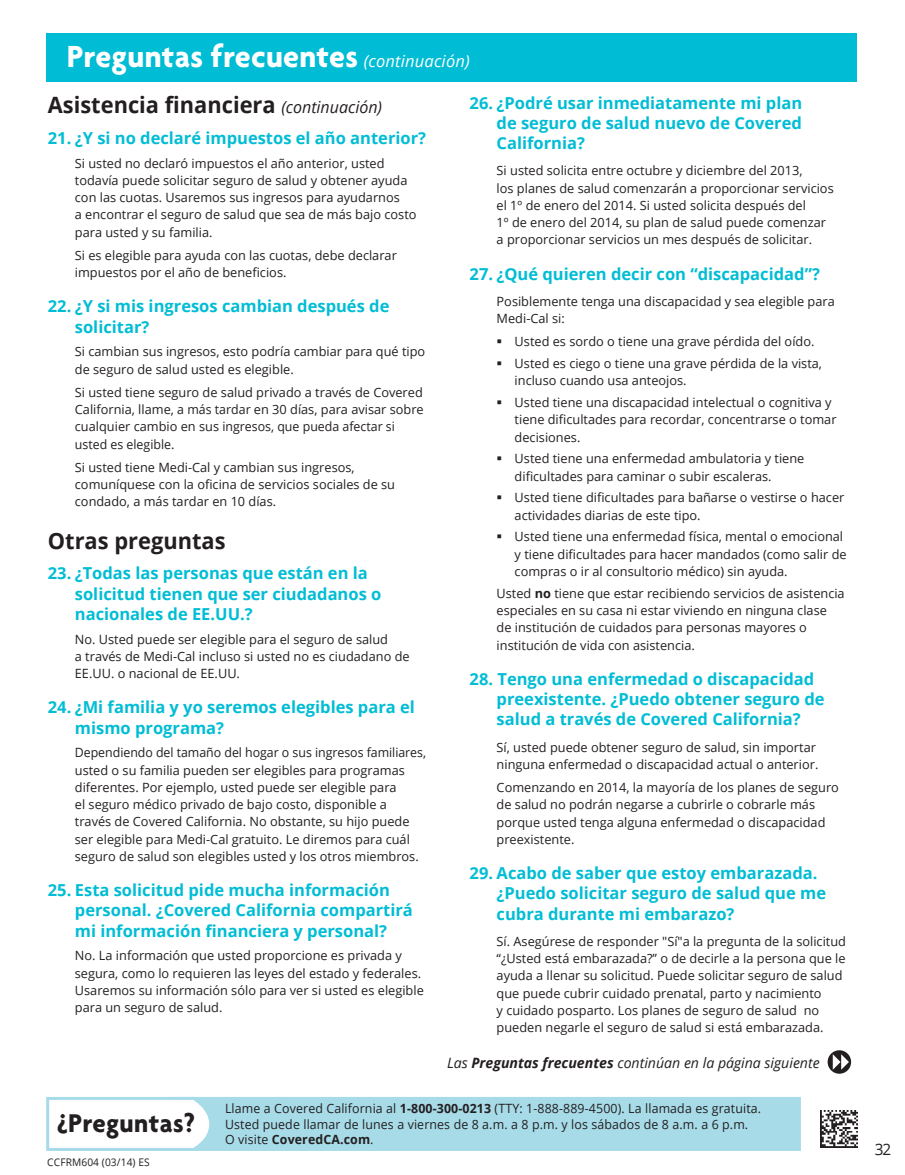
<style>
.page{position:relative;width:905px;height:1175px;background:#fff}
.page>*{position:absolute;margin:0;border:0;box-sizing:border-box;transform-origin:0 0}
.t1{font:700 33px "Agenda";letter-spacing:.01em;color:#fff}
.t2{font:700 27.75px "Agenda";letter-spacing:.015em;color:#231f20}
.t3{font:700 22.5px "Open Sans";color:#231f20}
.t4{font:700 16.5px/20.2px "Open Sans";color:#00bdd5}
.t5{font:15.75px "Open Sans";color:#231f20}
.t6{font:italic 14.25px "Open Sans";color:#231f20}
.t7{font:12.75px/17.2px "Open Sans";color:#231f20}
.t8{font:10.5px "Open Sans";letter-spacing:.01em;color:#231f20}
.s1{font-family:"Open Sans";font-weight:400;font-style:italic;font-size:16.5px}
.s2{font-weight:400;font-style:italic;font-size:16.5px}
.s3{font-weight:700}
</style>
<div class="page">
<div style="left:170px;top:1096px;width:630px;height:54px;background:#a7dbe8;border:3px solid #a7dbe8"></div>
<svg style="left:46px;top:1096px;width:168px;height:55px"></svg>
<div style="left:47px;top:34px;width:810px;height:48px;background:#00bdd5"></div>
<svg style="left:827px;top:1050px;width:24px;height:23px"></svg>
<svg style="left:832px;top:1054px;width:16px;height:15px"></svg>
<img style="left:821px;top:1110px;width:36px;height:37px">
<h1 class="t1" style="left:67px;top:36px;width:404px">Preguntas frecuentes <span class="s1">(continuación)</span></h1>
<h3 class="t3" style="left:48px;top:89px;width:336px">Asistencia financiera <span class="s2">(continuación)</span></h3>
<p class="t4" style="left:48px;top:127px;width:380px">21. ¿Y si no declaré impuestos el año anterior?</p>
<p class="t7" style="left:75px;top:154px;width:343px">Si usted no declaró impuestos el año anterior, usted todavía puede solicitar seguro de salud y obtener ayuda con las cuotas. Usaremos sus ingresos para ayudarnos<br>a encontrar el seguro de salud que sea de más bajo costo para usted y su familia.</p>
<p class="t7" style="left:75px;top:246px;width:323px">Si es elegible para ayuda con las cuotas, debe declarar impuestos por el año de beneficios.</p>
<p class="t4" style="left:75px;top:296px;width:316px;text-indent:-27px">22. ¿Y si mis ingresos cambian después de solicitar?</p>
<p class="t7" style="left:75px;top:343px;width:352px">Si cambian sus ingresos, esto podría cambiar para qué tipo de seguro de salud usted es elegible.</p>
<p class="t7" style="left:75px;top:383px;width:350px">Si usted tiene seguro de salud privado a través de Covered California, llame, a más tardar en 30 días, para avisar sobre cualquier cambio en sus ingresos, que pueda afectar si usted es elegible.</p>
<p class="t7" style="left:75px;top:458px;width:322px">Si usted tiene Medi-Cal y cambian sus ingresos, comuníquese con la oficina de servicios sociales de su condado, a más tardar en 10 días.</p>
<h3 class="t3" style="left:48px;top:524px;width:179px">Otras preguntas</h3>
<p class="t4" style="left:75px;top:562px;width:308px;text-indent:-27px">23. ¿Todas las personas que están en la solicitud tienen que ser ciudadanos o nacionales de EE.UU.?</p>
<p class="t7" style="left:75px;top:630px;width:336px">No. Usted puede ser elegible para el seguro de salud<br>a través de Medi-Cal incluso si usted no es ciudadano de<br>EE.UU. o nacional de EE.UU.</p>
<p class="t4" style="left:75px;top:696px;width:341px;text-indent:-27px">24. ¿Mi familia y yo seremos elegibles para el mismo programa?</p>
<p class="t7" style="left:75px;top:743px;width:353px">Dependiendo del tamaño del hogar o sus ingresos familiares, usted o su familia pueden ser elegibles para programas diferentes. Por ejemplo, usted puede ser elegible para<br>el seguro médico privado de bajo costo, disponible a través de Covered California. No obstante, su hijo puede ser elegible para Medi-Cal gratuito. Le diremos para cuál seguro de salud son elegibles usted y los otros miembros.</p>
<p class="t4" style="left:75px;top:879px;width:339px;text-indent:-27px">25. Esta solicitud pide mucha información personal. ¿Covered California compartirá mi información financiera y personal?</p>
<p class="t7" style="left:75px;top:946px;width:350px">No. La información que usted proporcione es privada y segura, como lo requieren las leyes del estado y federales.<br>Usaremos su información sólo para ver si usted es elegible para un seguro de salud.</p>
<p class="t4" style="left:496px;top:92px;width:307px;text-align:justify;text-indent:-27px">26. ¿Podré usar inmediatamente mi plan de seguro de salud nuevo de Covered California?</p>
<p class="t7" style="left:496px;top:162px;width:338px">Si usted solicita entre octubre y diciembre del 2013,<br>los planes de salud comenzarán a proporcionar servicios el 1º de enero del 2014. Si usted solicita después del<br>1º de enero del 2014, su plan de salud puede comenzar a proporcionar servicios un mes después de solicitar.</p>
<p class="t4" style="left:469px;top:263px;width:352px">27. ¿Qué quieren decir con “discapacidad”?</p>
<p class="t7" style="left:496px;top:292px;width:339px">Posiblemente tenga una discapacidad y sea elegible para<br>Medi-Cal si:</p>
<p class="t7" style="left:514px;top:330px;width:309px;line-height:21.8px">Usted es sordo o tiene una grave pérdida del oído.<br>Usted es ciego o tiene una grave pérdida de la vista,</p>
<p class="t7" style="left:514px;top:369px;width:318px;line-height:21.8px">incluso cuando usa anteojos.<br>Usted tiene una discapacidad intelectual o cognitiva y</p>
<p class="t7" style="left:514px;top:411px;width:323px">tiene dificultades para recordar, concentrarse o tomar decisiones.</p>
<p class="t7" style="left:514px;top:450px;width:291px">Usted tiene una enfermedad ambulatoria y tiene dificultades para caminar o subir escaleras.</p>
<p class="t7" style="left:514px;top:489px;width:331px">Usted tiene dificultades para bañarse o vestirse o hacer actividades diarias de este tipo.</p>
<p class="t7" style="left:514px;top:528px;width:333px">Usted tiene una enfermedad física, mental o emocional y tiene dificultades para hacer mandados (como salir de compras o ir al consultorio médico) sin ayuda.</p>
<p class="t7" style="left:496px;top:584px;width:349px">Usted <span class="s3">no</span> tiene que estar recibiendo servicios de asistencia especiales en su casa ni estar viviendo en ninguna clase de institución de cuidados para personas mayores o institución de vida con asistencia.</p>
<p class="t4" style="left:496px;top:668px;width:329px;text-indent:-27px">28. Tengo una enfermedad o discapacidad preexistente. ¿Puedo obtener seguro de salud a través de Covered California?</p>
<p class="t7" style="left:496px;top:738px;width:323px">Sí, usted puede obtener seguro de salud, sin importar ninguna enfermedad o discapacidad actual o anterior.</p>
<p class="t7" style="left:496px;top:778px;width:344px">Comenzando en 2014, la mayoría de los planes de seguro de salud no podrán negarse a cubrirle o cobrarle más porque usted tenga alguna enfermedad o discapacidad preexistente.</p>
<p class="t4" style="left:496px;top:862px;width:331px;text-indent:-27px">29. Acabo de saber que estoy embarazada. ¿Puedo solicitar seguro de salud que me cubra durante mi embarazo?</p>
<p class="t7" style="left:496px;top:932px;width:351px">Sí. Asegúrese de responder "Sí"a la pregunta de la solicitud “¿Usted está embarazada?” o de decirle a la persona que le ayuda a llenar su solicitud. Puede solicitar seguro de salud que puede cubrir cuidado prenatal, parto y nacimiento<br>y cuidado posparto. Los planes de seguro de salud no pueden negarle el seguro de salud si está embarazada.</p>
<p class="t6" style="left:447px;top:1052px;width:374px">Las <span class="s3">Preguntas frecuentes</span> continúan en la página siguiente</p>
<h2 class="t2" style="left:57px;top:1106px;width:140px">¿Preguntas?</h2>
<p class="t7" style="left:225px;top:1100px;width:537px;line-height:15.3px">Llame a Covered California al <span class="s3">1-800-300-0213</span> (TTY: 1-888-889-4500). La llamada es gratuita.<br>Usted puede llamar de lunes a viernes de 8 a.m. a 8 p.m. y los sábados de 8 a.m. a 6 p.m.<br>O visite <span class="s3">CoveredCA.com</span>.</p>
<p class="t8" style="left:47px;top:1154px;width:104px">CCFRM604 (03/14) ES</p>
<p class="t5" style="left:874px;top:1138px;width:18px">32</p>
</div>
